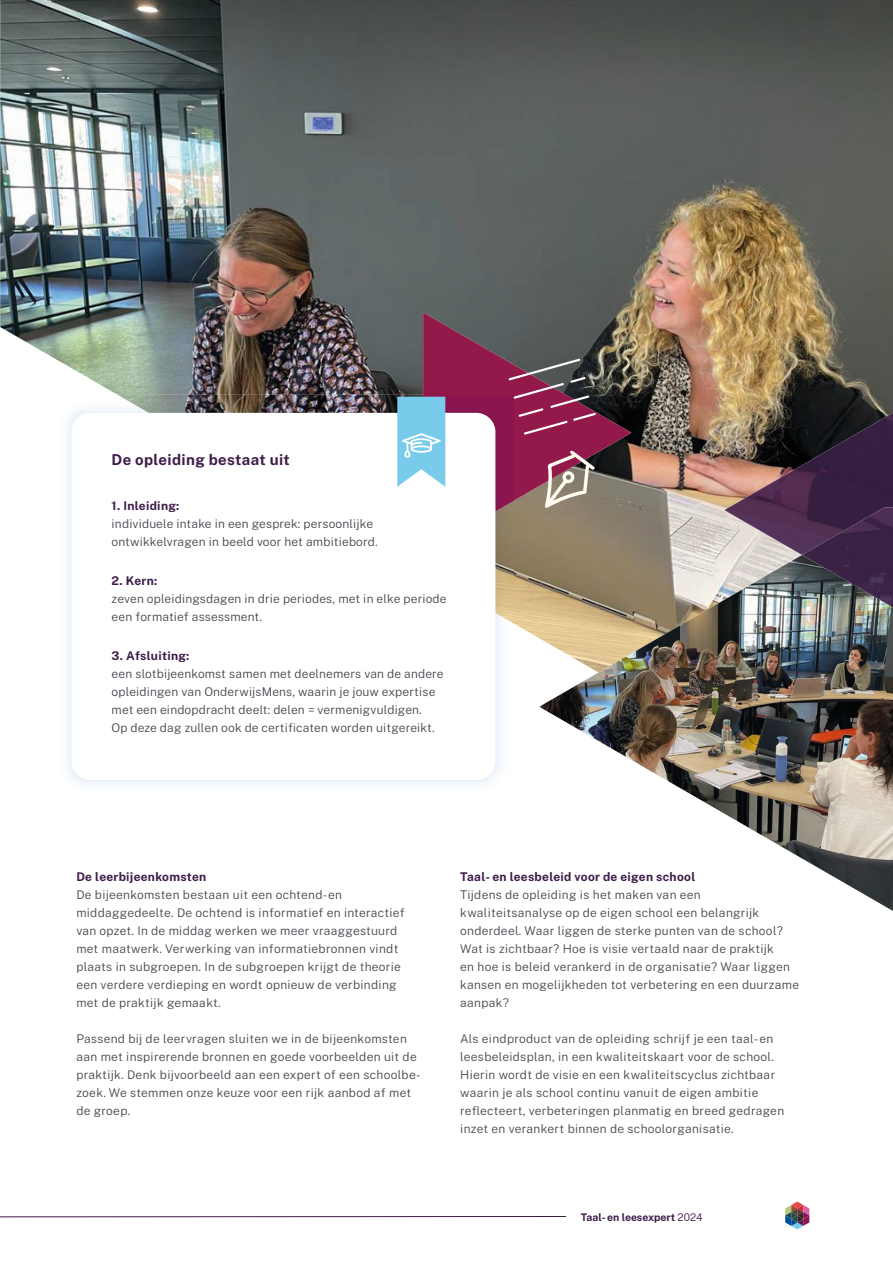
<style>
.page{position:relative;width:893px;height:1263px;background:#fff}
.page>*{position:absolute;margin:0;border:0;box-sizing:border-box;transform-origin:0 0}
.t1{font:700 15px "Public Sans";letter-spacing:.025em;color:#3e1c49}
.t2{font:300 12px/18px "Public Sans";letter-spacing:.025em;color:#4a444e}
.t3{font:700 12px "Public Sans";letter-spacing:.025em;color:#3e1c49}
.t4{font:700 10.5px "Public Sans";color:#3e1c49}
.s1{font-weight:300}
</style>
<div class="page">
<img style="left:0;top:0;width:893px;height:638px">
<img style="left:539px;top:555px;width:354px;height:356px">
<img style="left:724px;top:413px;width:169px;height:142px">
<img style="left:802px;top:507px;width:91px;height:100px">
<svg style="left:423px;top:312px;width:208px;height:241px;background:#734a53"></svg>
<svg style="left:0;top:1216px;width:567px;height:2px"></svg>
<svg style="left:785px;top:1201px;width:24px;height:28px"></svg>
<img style="left:53px;top:395px;width:461px;height:390px">
<img style="left:118px;top:395px;width:396px;height:229px">
<img style="left:423px;top:395px;width:91px;height:158px">
<div style="left:72px;top:413px;width:423px;height:367px;background:#fff;border-radius:19px"></div>
<svg style="left:397px;top:397px;width:48px;height:90px;background:#8fd3ed"></svg>
<svg style="left:545px;top:451px;width:50px;height:57px"></svg>
<svg style="left:509px;top:359px;width:87px;height:76px;background:#803c58"></svg>
<p class="t1" style="left:112px;top:448px;width:180px">De opleiding bestaat uit</p>
<p class="t3" style="left:112px;top:497px;width:69px">1. Inleiding:</p>
<p class="t2" style="left:112px;top:514px;width:267px">individuele intake in een gesprek: persoonlijke ontwikkelvragen in beeld voor het ambitiebord.</p>
<p class="t3" style="left:112px;top:572px;width:47px">2. Kern:</p>
<p class="t2" style="left:112px;top:589px;width:336px">zeven opleidingsdagen in drie periodes, met in elke periode een formatief assessment.</p>
<p class="t3" style="left:112px;top:647px;width:79px">3. Afsluiting:</p>
<p class="t2" style="left:112px;top:664px;width:333px">een slotbijeenkomst samen met deelnemers van de andere opleidingen van OnderwijsMens, waarin je jouw expertise met een eindopdracht deelt: delen = vermenigvuldigen.<br>Op deze dag zullen ook de certificaten worden uitgereikt.</p>
<p class="t3" style="left:76px;top:867px;width:131px">De leerbijeenkomsten</p>
<p class="t2" style="left:76px;top:884px;width:330px">De bijeenkomsten bestaan uit een ochtend- en middaggedeelte. De ochtend is informatief en interactief van opzet. In de middag werken we meer vraaggestuurd met maatwerk. Verwerking van informatiebronnen vindt plaats in subgroepen. In de subgroepen krijgt de theorie een verdere verdieping en wordt opnieuw de verbinding met de praktijk gemaakt.</p>
<p class="t2" style="left:76px;top:1028px;width:346px">Passend bij de leervragen sluiten we in de bijeenkomsten aan met inspirerende bronnen en goede voorbeelden uit de praktijk. Denk bijvoorbeeld aan een expert of een schoolbe&shy;zoek. We stemmen onze keuze voor een rijk aanbod af met de groep.</p>
<p class="t3" style="left:460px;top:867px;width:236px">Taal- en leesbeleid voor de eigen school</p>
<p class="t2" style="left:460px;top:884px;width:340px">Tijdens de opleiding is het maken van een kwaliteitsanalyse op de eigen school een belangrijk onderdeel. Waar liggen de sterke punten van de school?<br>Wat is zichtbaar? Hoe is visie vertaald naar de praktijk<br>en hoe is beleid verankerd in de organisatie? Waar liggen kansen en mogelijkheden tot verbetering en een duurzame aanpak?</p>
<p class="t2" style="left:460px;top:1028px;width:325px">Als eindproduct van de opleiding schrijf je een taal- en leesbeleidsplan, in een kwaliteitskaart voor de school.<br>Hierin wordt de visie en een kwaliteitscyclus zichtbaar waarin je als school continu vanuit de eigen ambitie reflecteert, verbeteringen planmatig en breed gedragen inzet en verankert binnen de schoolorganisatie.</p>
<p class="t4" style="left:581px;top:1209px;width:123px">Taal- en leesexpert <span class="s1">2024</span></p>
</div>
